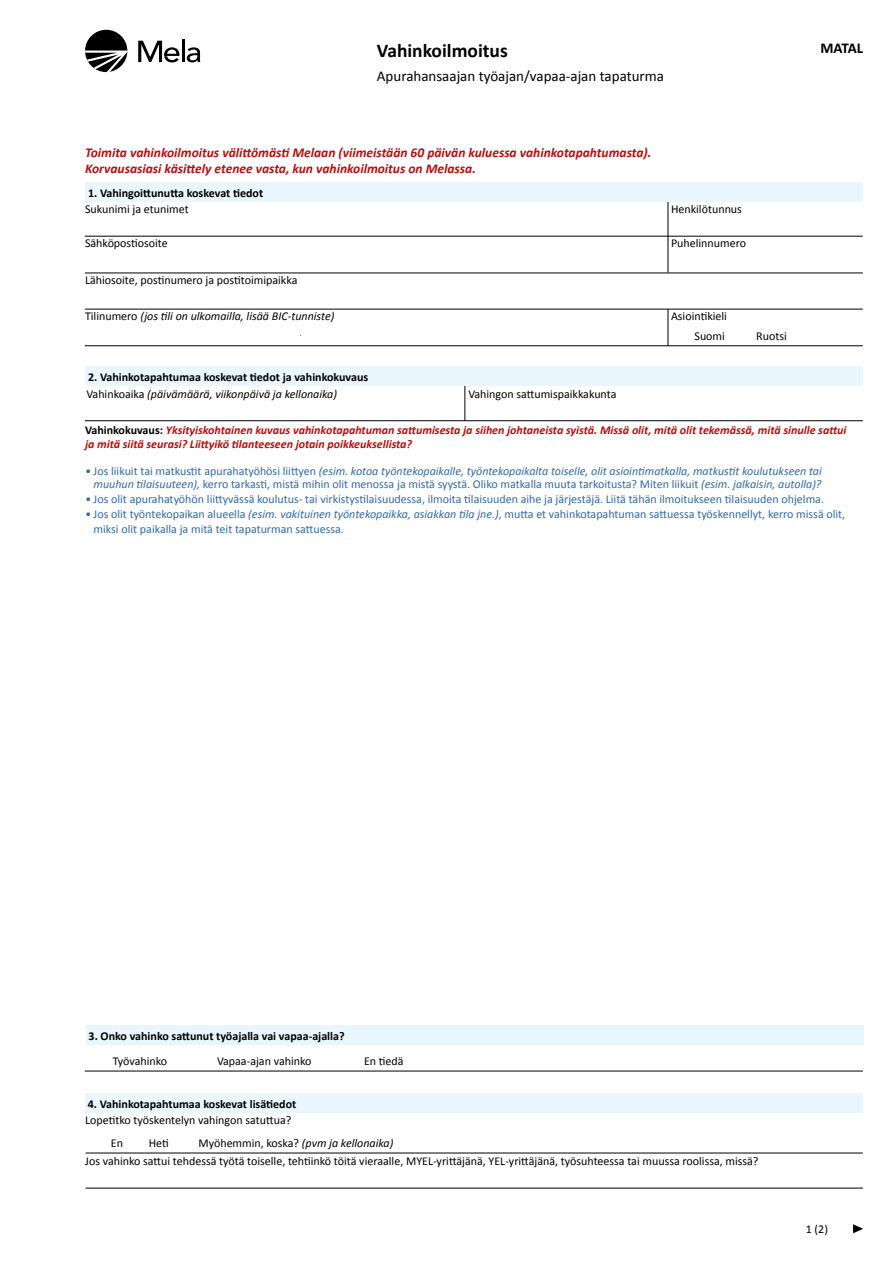
<style>
.page{position:relative;width:893px;height:1263px;background:#fff}
.page>*{position:absolute;margin:0;border:0;box-sizing:border-box;transform-origin:0 0}
.H1_PÄÄOTSIKKO{font:700 19.5px "Calibri";color:#000}
.H1_PÄÄOTSIKKO-2{font:15px "Calibri";color:#000}
.LEIPÄ_lihavoitu{font:700 15px "Calibri";letter-spacing:-.04em;color:#000}
.t1{font:italic 700 13.5px "Calibri";color:#b70e0c}
.LEIPÄ_1{font:12px/15px "Calibri";color:#3169a5}
.LEIPÄ_1-2{font:12px "Calibri";color:#000}
.LEIPÄ_1-3{font:italic 700 12px "Calibri";color:#b70e0c}
.H2_vo{font:700 12px "Calibri";color:#000}
.LEIPÄ_1-4{font:italic 12px "Calibri";color:#3169a5}
.LEIPÄ_1-5{font:italic 12px "Calibri";color:#000}
.s1{font-style:normal}
.s2{font-style:normal;color:#000}
.s3{font-style:italic}
</style>
<div class="page">
<hr style="left:464px;top:385px;width:1px;height:36px;background:#000">
<svg style="left:853px;top:1224px;width:10px;height:9px"></svg>
<hr style="left:668px;top:186px;width:1px;height:86px;background:#000">
<div style="left:85px;top:182px;width:778px;height:20px;background:#eaf6fe"></div>
<hr style="left:85px;top:236px;width:778px;height:1px;background:#000">
<hr style="left:85px;top:273px;width:778px;height:1px;background:#000">
<hr style="left:85px;top:309px;width:778px;height:1px;background:#000">
<hr style="left:85px;top:345px;width:778px;height:1px;background:#000">
<hr style="left:85px;top:420px;width:778px;height:1px;background:#000">
<div style="left:85px;top:366px;width:778px;height:19px;background:#eaf6fe"></div>
<hr style="left:85px;top:1071px;width:778px;height:1px;background:#000">
<hr style="left:668px;top:309px;width:1px;height:37px;background:#000">
<div style="left:85px;top:1093px;width:778px;height:19px;background:#eaf6fe"></div>
<hr style="left:86px;top:1152px;width:777px;height:1px;background:#000">
<hr style="left:86px;top:1188px;width:777px;height:1px;background:#000">
<div style="left:86px;top:1025px;width:778px;height:19px;background:#eaf6fe"></div>
<svg style="left:138px;top:41px;width:41px;height:21px"></svg>
<hr style="left:182px;top:39px;width:3px;height:23px;background:#000">
<svg style="left:187px;top:47px;width:13px;height:15px"></svg>
<div style="left:85px;top:30px;width:42px;height:42px;background:#000;border-radius:50%"></div>
<svg style="left:85px;top:51px;width:42px;height:21px"></svg>
<h1 class="H1_PÄÄOTSIKKO" style="left:377px;top:38px;width:132px">Vahinkoilmoitus</h1>
<h1 class="H1_PÄÄOTSIKKO-2" style="left:377px;top:67px;width:289px">Apurahansaajan työajan/vapaa-ajan tapaturma</h1>
<p class="t1" style="left:85px;top:144px;width:568px">Toimita vahinkoilmoitus välittömästi Melaan (viimeistään 60 päivän kuluessa vahinkotapahtumasta).</p>
<p class="t1" style="left:85px;top:160px;width:392px">Korvausasiasi käsittely etenee vasta, kun vahinkoilmoitus on Melassa.</p>
<p class="H2_vo" style="left:88px;top:185px;width:177px">1. Vahingoittunutta koskevat tiedot</p>
<p class="LEIPÄ_1-2" style="left:85px;top:202px;width:105px">Sukunimi ja etunimet</p>
<p class="LEIPÄ_1-2" style="left:671px;top:202px;width:72px">Henkilötunnus</p>
<p class="LEIPÄ_1-2" style="left:85px;top:236px;width:84px">Sähköpostiosoite</p>
<p class="LEIPÄ_1-2" style="left:671px;top:236px;width:77px">Puhelinnumero</p>
<p class="LEIPÄ_1-2" style="left:85px;top:272px;width:214px">Lähiosoite, postinumero ja postitoimipaikka</p>
<p class="LEIPÄ_1-5" style="left:85px;top:308px;width:251px"><span class="s1">Tilinumero</span> (jos tili on ulkomailla, lisää BIC-tunniste)</p>
<p class="LEIPÄ_1-2" style="left:671px;top:308px;width:58px">Asiointikieli</p>
<p class="H2_vo" style="left:88px;top:369px;width:282px">2. Vahinkotapahtumaa koskevat tiedot ja vahinkokuvaus</p>
<p class="LEIPÄ_1-2" style="left:694px;top:328px;width:32px">Suomi</p>
<p class="LEIPÄ_1-2" style="left:756px;top:328px;width:32px">Ruotsi</p>
<p class="LEIPÄ_lihavoitu" style="left:820px;top:39px;width:44px">MATAL</p>
<p class="LEIPÄ_1-5" style="left:86px;top:385px;width:252px"><span class="s1">Vahinkoaika</span> (päivämäärä, viikonpäivä ja kellonaika)</p>
<p class="LEIPÄ_1-3" style="left:85px;top:423px;width:763px"><span class="s2">Vahinkokuvaus:</span> Yksityiskohtainen kuvaus vahinkotapahtuman sattumisesta ja siihen johtaneista syistä. Missä olit, mitä olit tekemässä, mitä sinulle sattui</p>
<p class="LEIPÄ_1-3" style="left:85px;top:436px;width:329px">ja mitä siitä seurasi? Liittyikö tilanteeseen jotain poikkeuksellista?</p>
<p class="LEIPÄ_1-4" style="left:85px;top:463px;width:738px">• <span class="s1">Jos liikuit tai matkustit apurahatyöhösi liittyen</span> (esim. kotoa työntekopaikalle, työntekopaikalta toiselle, olit asiointimatkalla, matkustit koulutukseen tai</p>
<p class="LEIPÄ_1" style="left:94px;top:477px;width:729px"><span class="s3">muuhun tilaisuuteen),</span> kerro tarkasti, mistä mihin olit menossa ja mistä syystä. Oliko matkalla muuta tarkoitusta? Miten liikuit <span class="s3">(esim. jalkaisin, autolla)?</span></p>
<p class="LEIPÄ_1" style="left:85px;top:492px;width:740px"><span class="s3">•</span> Jos olit apurahatyöhön liittyvässä koulutus- tai virkistystilaisuudessa, ilmoita tilaisuuden aihe ja järjestäjä. Liitä tähän ilmoitukseen tilaisuuden ohjelma.</p>
<p class="LEIPÄ_1" style="left:94px;top:507px;width:753px;text-indent:-9px"><span class="s3">•</span> Jos olit työntekopaikan alueella <span class="s3">(esim. vakituinen työntekopaikka, asiakkan tila jne.)</span>, mutta et vahinkotapahtuman sattuessa työskennellyt, kerro missä olit, miksi olit paikalla ja mitä teit tapaturman sattuessa.</p>
<p class="LEIPÄ_1-2" style="left:468px;top:386px;width:150px">Vahingon sattumispaikkakunta</p>
<p class="H2_vo" style="left:89px;top:1029px;width:258px">3. Onko vahinko sattunut työajalla vai vapaa-ajalla?</p>
<p class="LEIPÄ_1-2" style="left:113px;top:1053px;width:56px">Työvahinko</p>
<p class="LEIPÄ_1-2" style="left:217px;top:1053px;width:96px">Vapaa-ajan vahinko</p>
<p class="LEIPÄ_1-2" style="left:364px;top:1053px;width:41px">En tiedä</p>
<p class="H2_vo" style="left:88px;top:1096px;width:210px">4. Vahinkotapahtumaa koskevat lisätiedot</p>
<p class="LEIPÄ_1-2" style="left:85px;top:1113px;width:208px">Lopetitko työskentelyn vahingon satuttua?</p>
<p class="LEIPÄ_1-2" style="left:85px;top:1154px;width:675px">Jos vahinko sattui tehdessä työtä toiselle, tehtiinkö töitä vieraalle, MYEL-yrittäjänä, YEL-yrittäjänä, työsuhteessa tai muussa roolissa, missä?</p>
<p class="LEIPÄ_1-2" style="left:111px;top:1135px;width:14px">En</p>
<p class="LEIPÄ_1-2" style="left:149px;top:1135px;width:22px">Heti</p>
<p class="LEIPÄ_1-5" style="left:198px;top:1134px;width:196px"><span class="s1">Myöhemmin, koska?</span> (pvm ja kellonaika)</p>
<p class="LEIPÄ_1-2" style="left:806px;top:1222px;width:24px">1 (2)</p>
</div>
